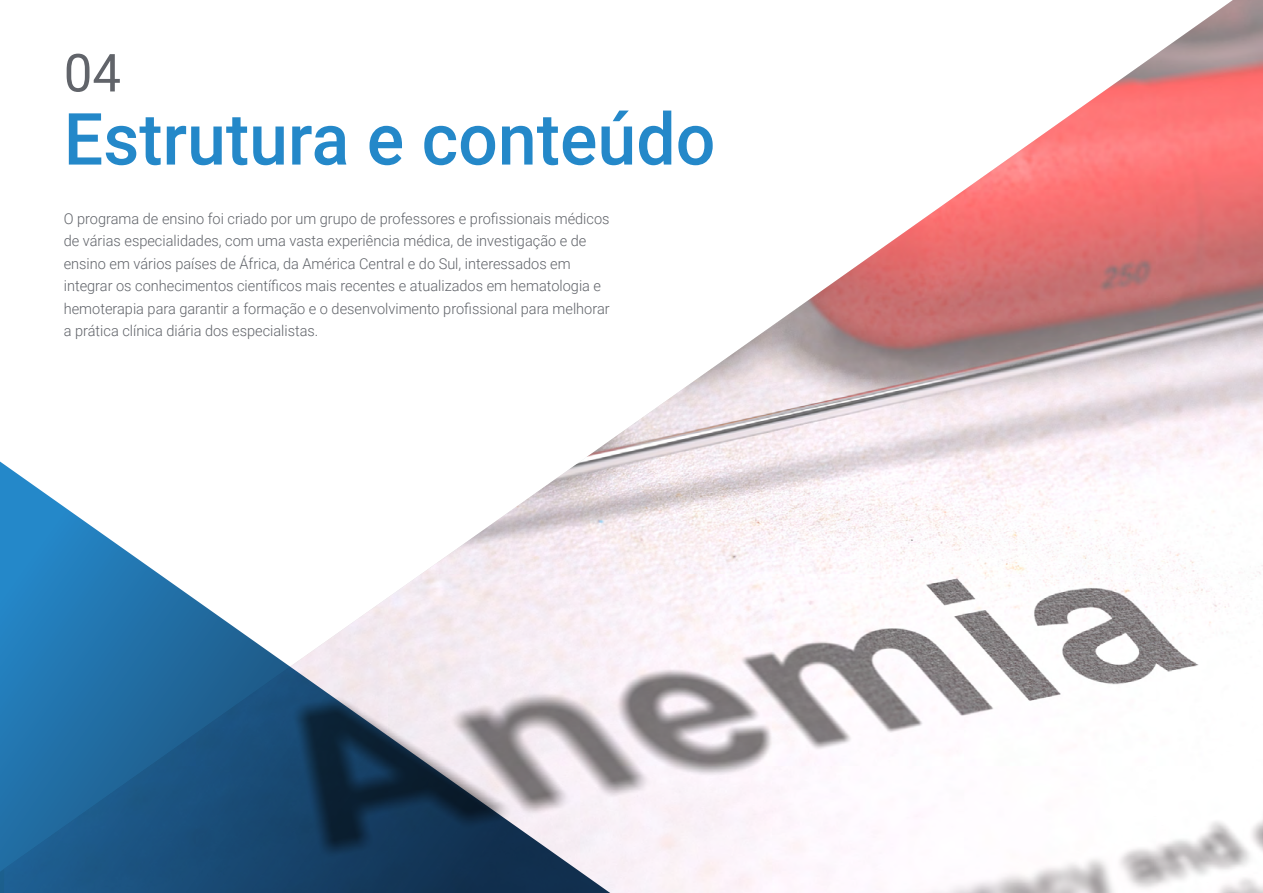
<style>
.page{position:relative;width:1263px;height:893px;background:#fff}
.page>*{position:absolute;margin:0;border:0;box-sizing:border-box;transform-origin:0 0}
.t1{font:500 72px "Roboto";color:#2488c9}
.t2{font:52.5px "Roboto";color:#61646a}
.t3{font:300 15px/22.5px "Roboto";color:#61646a}
</style>
<div class="page">
<img style="left:602px;top:0;width:661px;height:893px">
<svg style="left:0;top:446px;width:640px;height:447px"></svg>
<h2 class="t2" style="left:64px;top:36px;width:59px">04</h2>
<h1 class="t1" style="left:64px;top:89px;width:653px">Estrutura e conteúdo</h1>
<p class="t3" style="left:64px;top:207px;width:547px">O programa de ensino foi criado por um grupo de professores e profissionais médicos de várias especialidades, com uma vasta experiência médica, de investigação e de ensino em vários países de África, da América Central e do Sul, interessados em integrar os conhecimentos científicos mais recentes e atualizados em hematologia e hemoterapia para garantir a formação e o desenvolvimento profissional para melhorar a prática clínica diária dos especialistas.</p>
</div>
